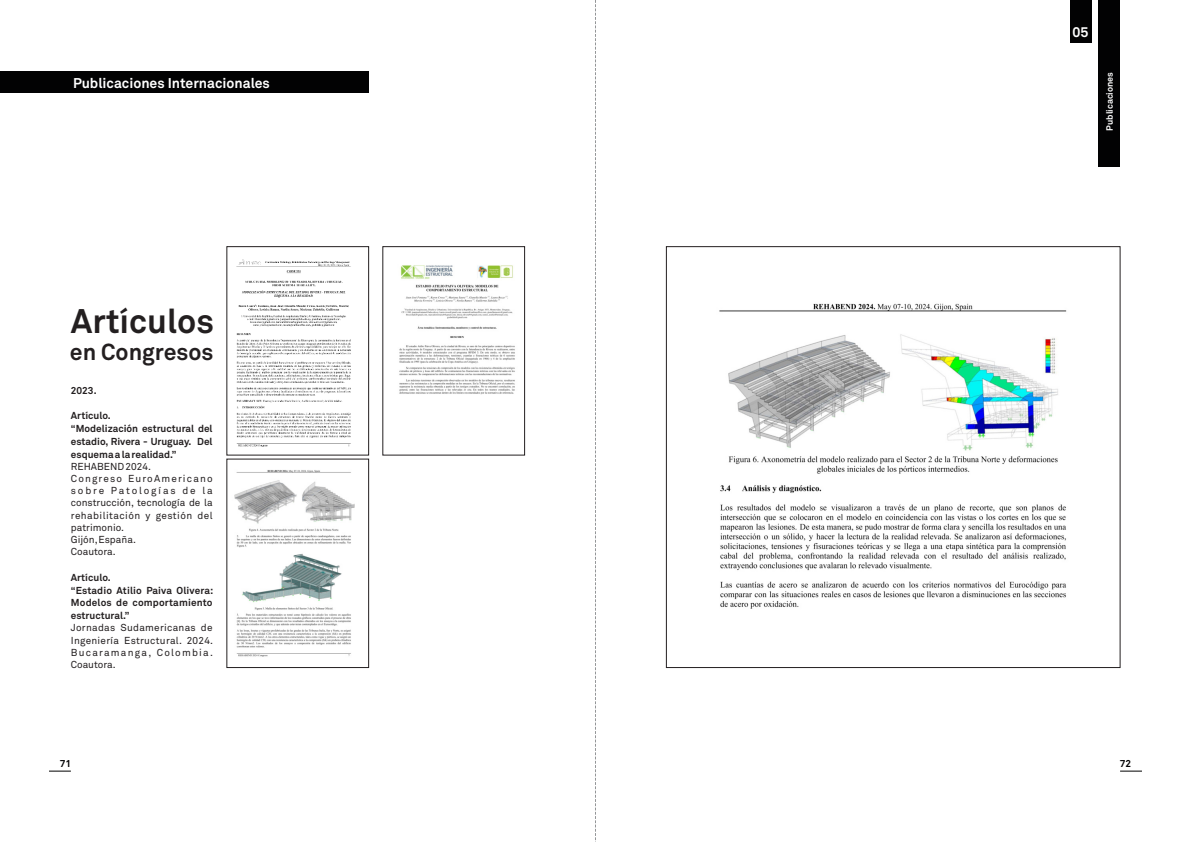
<style>
.page{position:relative;width:1191px;height:842px;background:#fff}
.page>*{position:absolute;margin:0;border:0;box-sizing:border-box;transform-origin:0 0}
.t1{font:700 33.7px "Akkurat Pro";color:#231f20}
.t2{font:700 23px "Akkurat Pro";color:#231f20}
.t3{font:700 14px "Akkurat Pro";color:#fff}
.t4{font:700 10px/12.8px "Akkurat Pro";color:#231f20}
.t5{font:10px/12.2px "Akkurat Pro";color:#231f20}
.t6{font:10px/12.2px "Akkurat Pro";letter-spacing:.025em;color:#231f20;text-align:justify}
.t7{font:700 10px "Akkurat Pro";color:#020203}
.t8{font:700 9px "Akkurat Pro";color:#fff}
</style>
<div class="page">
<div style="left:1098px;top:0;width:22px;height:166px;background:#020203"></div>
<div style="left:1069px;top:0;width:22px;height:43px;background:#020203"></div>
<img style="left:226px;top:247px;width:143px;height:420px">
<img style="left:383px;top:247px;width:143px;height:209px">
<div style="left:227px;top:459px;width:142px;height:209px;border:1px solid #231f20"></div>
<div style="left:227px;top:247px;width:142px;height:208px;border:1px solid #231f20"></div>
<div style="left:383px;top:247px;width:142px;height:208px;border:1px solid #231f20"></div>
<svg style="left:595px;top:0;width:1px;height:842px"></svg>
<div style="left:0;top:71px;width:369px;height:22px;background:#020203"></div>
<img style="left:719px;top:303px;width:348px;height:306px">
<svg style="left:49px;top:771px;width:22px;height:1px"></svg>
<svg style="left:1120px;top:771px;width:22px;height:1px"></svg>
<h3 class="t3" style="left:73px;top:74px;width:198px">Publicaciones Internacionales</h3>
<h1 class="t1" style="left:71px;top:301px;width:145px">Artículos</h1>
<h2 class="t2" style="left:70px;top:337px;width:145px">en Congresos</h2>
<p class="t4" style="left:71px;top:384px;width:27px">2023.</p>
<p class="t4" style="left:71px;top:409px;width:143px">Artículo.<br>“Modelización estructural del estadio, Rivera - Uruguay. Del esquema a la realidad.”</p>
<p class="t5" style="left:71px;top:460px;width:143px">REHABEND 2024.<br>Congreso EuroAmericano sobre Patologías de la construcción, tecnología de la rehabilitación y gestión del patrimonio.<br>Gijón, España.<br>Coautora.</p>
<p class="t4" style="left:71px;top:571px;width:144px">Artículo.<br>“Estadio Atilio Paiva Olivera:<br>Modelos de comportamiento estructural.”</p>
<p class="t6" style="left:71px;top:622px;width:144px">Jornadas Sudamericanas de Ingeniería Estructural. 2024.<br>Bucaramanga, Colombia.<br>Coautora.</p>
<h3 class="t3" style="left:1072px;top:23px;width:17px">05</h3>
<p class="t8" style="left:1104px;top:131px;width:60px;rotate:-90deg">Publicaciones</p>
<p class="t7" style="left:60px;top:758px;width:13px">71</p>
<p class="t7" style="left:1119px;top:758px;width:13px">72</p>
</div>
